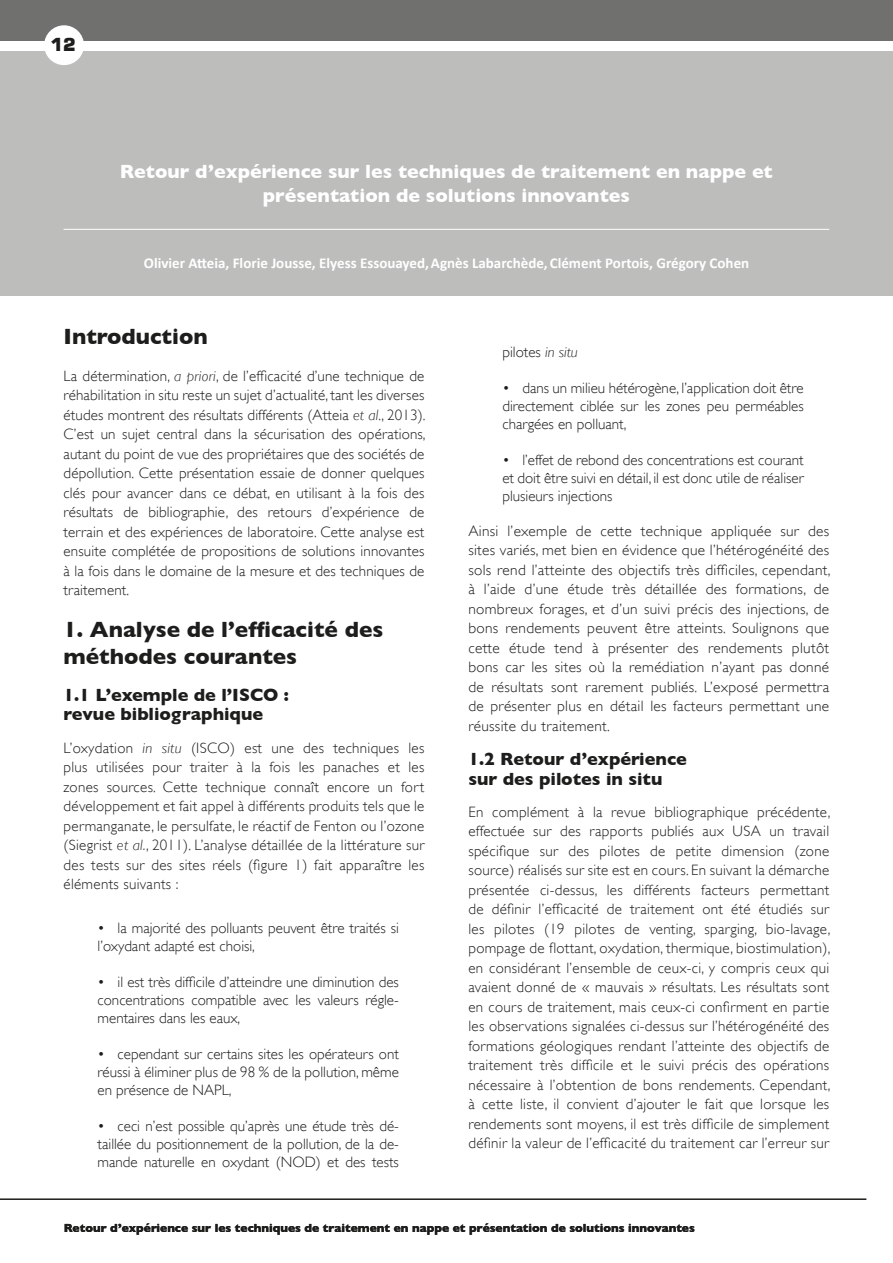
<style>
.page{position:relative;width:893px;height:1263px;background:#fff}
.page>*{position:absolute;margin:0;border:0;box-sizing:border-box;transform-origin:0 0}
.t1{font:700 22.5px/27px "Gill Sans";color:#1d1d1b}
.t2{font:700 19.5px/23.4px "Gill Sans";color:#fff;text-align:center}
.t3{font:700 18px/19.5px "Gill Sans";color:#1d1d1b}
.t4{font:18px "Square 721 Blk Normal";color:#1d1d1b}
.t5{font:300 15px/19.5px "Gill Sans";color:#1d1d1b;text-align:justify}
.t6{font:700 15px "Calibri";color:#fff}
.t7{font:700 12px "Gill Sans";color:#1d1d1b}
.s1{font-style:italic}
</style>
<div class="page">
<div style="left:0;top:51px;width:893px;height:245px;background:#bdbdbc"></div>
<div style="left:0;top:0;width:893px;height:40px;background:#70706f"></div>
<hr style="left:64px;top:229px;width:765px;height:1px;background:#fff">
<div style="left:44px;top:25px;width:40px;height:40px;background:#fff;border-radius:50%"></div>
<hr style="left:0;top:1198px;width:866px;height:2px;background:#1d1d1b">
<p class="t4" style="left:50px;top:34px;width:28px">12</p>
<h2 class="t2" style="left:120px;top:160px;width:654px">Retour d’expérience sur les techniques de traitement en nappe et présentation de solutions innovantes</h2>
<p class="t6" style="left:144px;top:252px;width:607px">Olivier Atteia, Florie Jousse, Elyess Essouayed,Agnès Labarchède,Clément Portois, Grégory Cohen</p>
<h1 class="t1" style="left:64px;top:323px;width:146px">Introduction</h1>
<p class="t5" style="left:64px;top:366px;width:364px">La détermination, <span class="s1">a priori</span>, de l’efficacité d’une technique de réhabilitation in situ reste un sujet d’actualité, tant les diverses études montrent des résultats différents (Atteia <span class="s1">et al</span>., 2013).<br>C’est un sujet central dans la sécurisation des opérations, autant du point de vue des propriétaires que des sociétés de dépollution. Cette présentation essaie de donner quelques clés pour avancer dans ce débat, en utilisant à la fois des résultats de bibliographie, des retours d’expérience de terrain et des expériences de laboratoire. Cette analyse est ensuite complétée de propositions de solutions innovantes à la fois dans le domaine de la mesure et des techniques de traitement.</p>
<h1 class="t1" style="left:64px;top:616px;width:321px">1. Analyse de l’efficacité des méthodes courantes</h1>
<p class="t3" style="left:64px;top:685px;width:227px">1.1 L’exemple de l’ISCO : revue bibliographique</p>
<p class="t5" style="left:64px;top:738px;width:362px">L’oxydation <span class="s1">in situ</span> (ISCO) est une des techniques les plus utilisées pour traiter à la fois les panaches et les zones sources. Cette technique connaît encore un fort développement et fait appel à différents produits tels que le permanganate, le persulfate, le réactif de Fenton ou l’ozone (Siegrist <span class="s1">et al.</span>, 2011). L’analyse détaillée de la littérature sur des tests sur des sites réels (figure 1) fait apparaître les éléments suivants :</p>
<p class="t5" style="left:98px;top:919px;width:303px;line-height:18px">• la majorité des polluants peuvent être traités si l’oxydant adapté est choisi,</p>
<p class="t5" style="left:98px;top:973px;width:303px;line-height:18px">• il est très difficile d’atteindre une diminution des concentrations compatible avec les valeurs régle&shy;mentaires dans les eaux,</p>
<p class="t5" style="left:98px;top:1045px;width:303px;line-height:18px">• cependant sur certains sites les opérateurs ont réussi à éliminer plus de 98 % de la pollution, même en présence de NAPL,</p>
<p class="t5" style="left:98px;top:1117px;width:303px;line-height:18px">• ceci n’est possible qu’après une étude très dé&shy;taillée du positionnement de la pollution, de la de&shy;mande naturelle en oxydant (NOD) et des tests</p>
<p class="t5" style="left:502px;top:342px;width:77px">pilotes <span class="s1">in situ</span></p>
<p class="t5" style="left:502px;top:379px;width:303px;line-height:18px">• dans un milieu hétérogène, l’application doit être directement ciblée sur les zones peu perméables chargées en polluant,</p>
<p class="t5" style="left:502px;top:451px;width:303px;line-height:18px">• l’effet de rebond des concentrations est courant et doit être suivi en détail, il est donc utile de réaliser plusieurs injections</p>
<p class="t5" style="left:468px;top:521px;width:364px">Ainsi l’exemple de cette technique appliquée sur des sites variés, met bien en évidence que l’hétérogénéité des sols rend l’atteinte des objectifs très difficiles, cependant, à l’aide d’une étude très détaillée des formations, de nombreux forages, et d’un suivi précis des injections, de bons rendements peuvent être atteints. Soulignons que cette étude tend à présenter des rendements plutôt bons car les sites où la remédiation n’ayant pas donné de résultats sont rarement publiés. L’exposé permettra de présenter plus en détail les facteurs permettant une réussite du traitement.</p>
<p class="t3" style="left:468px;top:749px;width:220px">1.2 Retour d’expérience sur des pilotes in situ</p>
<p class="t5" style="left:468px;top:802px;width:364px">En complément à la revue bibliographique précédente, effectuée sur des rapports publiés aux USA un travail spécifique sur des pilotes de petite dimension (zone source) réalisés sur site est en cours. En suivant la démarche présentée ci-dessus, les différents facteurs permettant de définir l’efficacité de traitement ont été étudiés sur les pilotes (19 pilotes de venting, sparging, bio-lavage, pompage de flottant, oxydation, thermique, biostimulation), en considérant l’ensemble de ceux-ci, y compris ceux qui avaient donné de « mauvais » résultats. Les résultats sont en cours de traitement, mais ceux-ci confirment en partie les observations signalées ci-dessus sur l’hétérogénéité des formations géologiques rendant l’atteinte des objectifs de traitement très difficile et le suivi précis des opérations nécessaire à l’obtention de bons rendements. Cependant, à cette liste, il convient d’ajouter le fait que lorsque les rendements sont moyens, il est très difficile de simplement définir la valeur de l’efficacité du traitement car l’erreur sur</p>
<p class="t7" style="left:64px;top:1221px;width:633px">Retour d’expérience sur les techniques de traitement en nappe et présentation de solutions innovantes</p>
</div>
